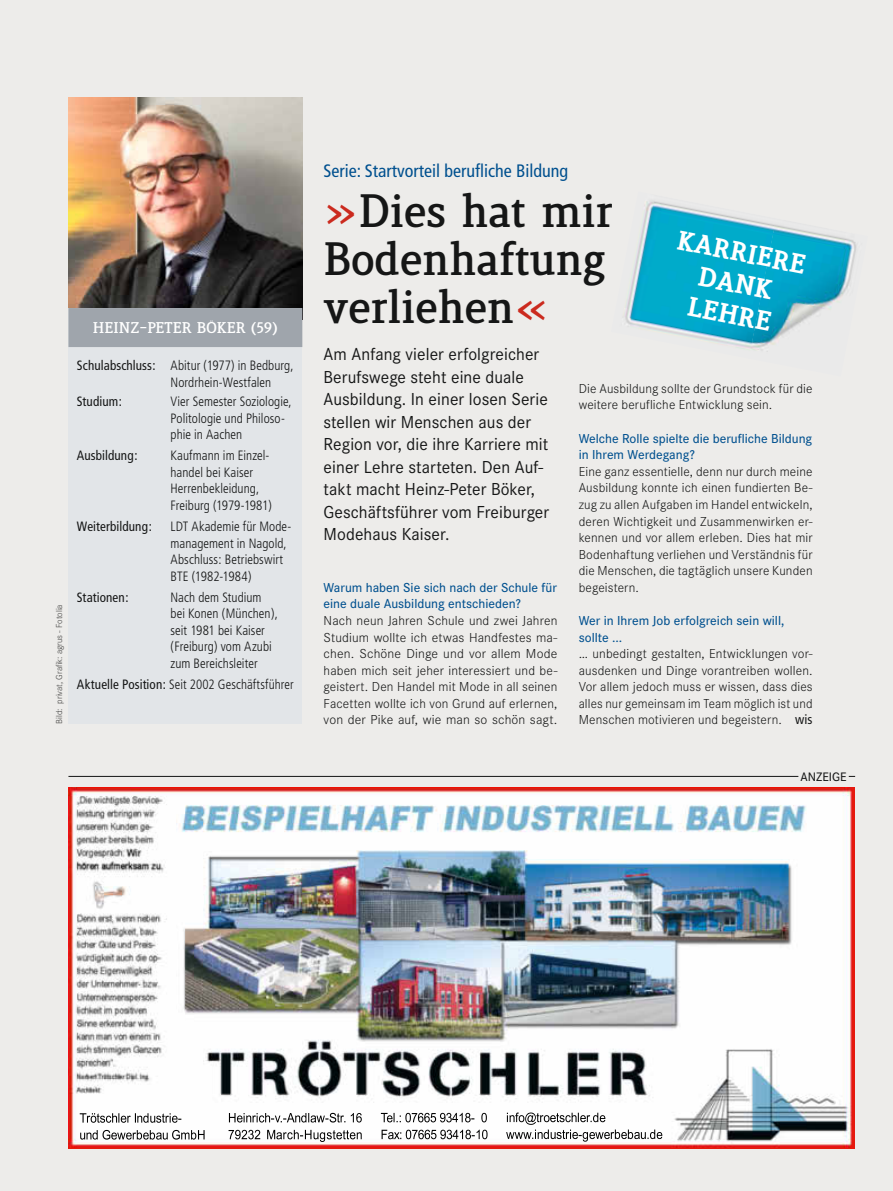
<style>
.page{position:relative;width:893px;height:1191px;background:#edecea}
.page>*{position:absolute;margin:0;border:0;box-sizing:border-box;transform-origin:0 0}
.t1{font:800 45px/48px "Lenga";color:#151616}
.t2{font:900 26.1px/31.3px "Lenga";color:#fff;text-align:center}
.t3{font:18px/22.5px "Corporate S";letter-spacing:.005em;color:#151616}
.t4{font:condensed 18px "Frutiger";color:#00508f}
.t5{font:800 15px "Lenga";color:#fff}
.t6{font:300 13.5px/16.5px "Corporate S";letter-spacing:.01em;color:#151616;text-align:justify}
.t7{font:300 condensed 13.5px/16.5px "Frutiger";letter-spacing:.005em;color:#151616}
.t8{font:500 13.5px/16.6px "Corporate S";color:#00508f}
.t9{font:condensed 13.5px "Frutiger";letter-spacing:.005em;color:#151616}
.t10{font:300 condensed 13.5px "Frutiger";letter-spacing:.005em;color:#151616;scale:.96 1}
.t11{font:500 12.75px "Corporate S";color:#151616}
.t12{font:300 9px "Corporate S";color:#40403f}
.s1{font-weight:400}
.s2{color:#cb2a1e}
.s3{font-family:"Frutiger";font-weight:400;font-stretch:condensed}
</style>
<div class="page">
<hr style="left:68px;top:776px;width:787px;height:1px;background:#151616">
<div style="left:798px;top:769px;width:51px;height:15px;background:#edecea"></div>
<img style="left:68px;top:787px;width:787px;height:361px">
<img style="left:68px;top:98px;width:234px;height:210px">
<img style="left:624px;top:200px;width:125px;height:150px">
<img style="left:749px;top:219px;width:108px;height:133px">
<div style="left:68px;top:308px;width:234px;height:415px;background:#e2e5e8"></div>
<div style="left:68px;top:308px;width:234px;height:39px;background:#9fa5ac"></div>
<p class="t12" style="left:54px;top:723px;width:121px;rotate:-90deg">Bild: privat, Grafik: agrus - Fotolia</p>
<p class="t5" style="left:93px;top:320px;width:186px">HEINZ-PETER BÖKER (59)</p>
<p class="t7" style="left:170px;top:357px;width:125px;text-indent:-94px"><span class="s1">Schulabschluss:</span> Abitur (1977) in Bedburg,<br>Nordrhein-Westfalen</p>
<p class="t9" style="left:77px;top:394px;width:46px">Studium:</p>
<p class="t7" style="left:170px;top:393px;width:123px">Vier Semester Soziologie,<br>Politologie und Philoso&shy;phie in Aachen</p>
<p class="t9" style="left:77px;top:448px;width:62px">Ausbildung:</p>
<p class="t7" style="left:170px;top:448px;width:103px">Kaufmann im Einzel&shy;handel bei Kaiser<br>Herrenbekleidung,<br>Freiburg (1979-1981)</p>
<p class="t9" style="left:77px;top:518px;width:76px">Weiterbildung:</p>
<p class="t7" style="left:170px;top:518px;width:122px">LDT Akademie für Mode&shy;management in Nagold,<br>Abschluss: Betriebswirt<br>BTE (1982-1984)</p>
<p class="t9" style="left:77px;top:589px;width:53px">Stationen:</p>
<p class="t7" style="left:170px;top:589px;width:109px">Nach dem Studium bei Konen (München), seit 1981 bei Kaiser (Freiburg) vom Azubi zum Bereichsleiter</p>
<p class="t10" style="left:77px;top:677px;width:227px"><span class="s1">Aktuelle Position:</span> Seit 2002 Geschäftsführer</p>
<h3 class="t4" style="left:324px;top:161px;width:246px">Serie: Startvorteil berufliche Bildung</h3>
<h1 class="t1" style="left:324px;top:189px;width:291px"><span class="s2">»</span>Dies hat mir<br>Bodenhaftung verliehen<span class="s2">«</span></h1>
<h2 class="t2" style="left:680px;top:226px;width:132px;rotate:11deg">KARRIERE<br>DANK<br>LEHRE</h2>
<p class="t3" style="left:324px;top:343px;width:227px">Am Anfang vieler erfolgreicher<br>Berufswege steht eine duale<br>Ausbildung. In einer losen Serie stellen wir Menschen aus der<br>Region vor, die ihre Karriere mit einer Lehre starteten. Den Auf&shy;takt macht Heinz-Peter Böker,<br>Geschäftsführer vom Freiburger<br>Modehaus Kaiser.</p>
<p class="t8" style="left:324px;top:579px;width:235px">Warum haben Sie sich nach der Schule für eine duale Ausbildung entschieden?</p>
<p class="t6" style="left:324px;top:612px;width:235px">Nach neun Jahren Schule und zwei Jahren Studium wollte ich etwas Handfestes ma&shy;chen. Schöne Dinge und vor allem Mode haben mich seit jeher interessiert und be&shy;geistert. Den Handel mit Mode in all seinen Facetten wollte ich von Grund auf erlernen, von der Pike auf, wie man so schön sagt.</p>
<p class="t6" style="left:579px;top:380px;width:235px">Die Ausbildung sollte der Grundstock für die weitere berufliche Entwicklung sein.</p>
<p class="t8" style="left:579px;top:430px;width:235px">Welche Rolle spielte die berufliche Bildung in Ihrem Werdegang?</p>
<p class="t6" style="left:579px;top:463px;width:235px">Eine ganz essentielle, denn nur durch meine Ausbildung konnte ich einen fundierten Be&shy;zug zu allen Aufgaben im Handel entwickeln, deren Wichtigkeit und Zusammenwirken er&shy;kennen und vor allem erleben. Dies hat mir Bodenhaftung verliehen und Verständnis für die Menschen, die tagtäglich unsere Kunden begeistern.</p>
<p class="t8" style="left:579px;top:612px;width:207px">Wer in Ihrem Job erfolgreich sein will, sollte ...</p>
<p class="t6" style="left:579px;top:645px;width:235px">… unbedingt gestalten, Entwicklungen vor&shy;ausdenken und Dinge vorantreiben wollen.<br>Vor allem jedoch muss er wissen, dass dies alles nur gemeinsam im Team möglich ist und Menschen motivieren und begeistern. <span class="s3">wis</span></p>
<p class="t11" style="left:800px;top:769px;width:48px">ANZEIGE</p>
</div>
